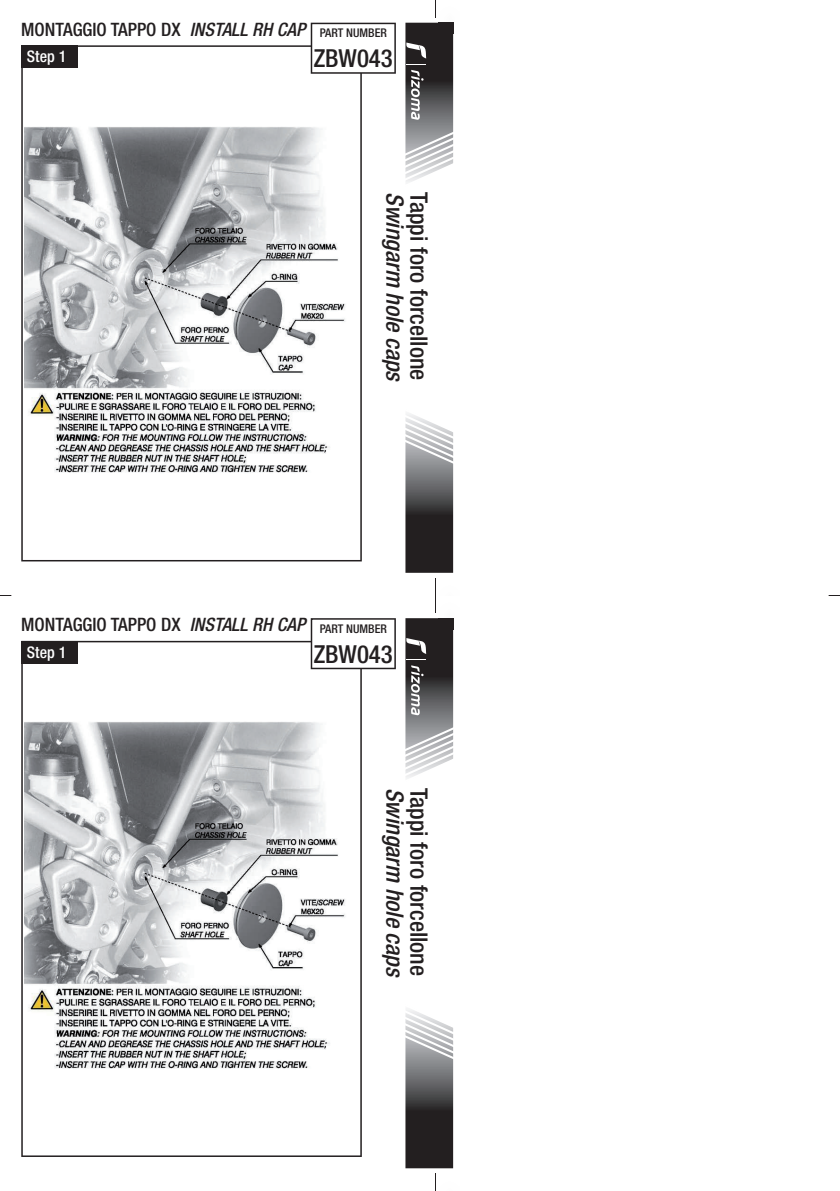
<style>
.page{position:relative;width:840px;height:1191px;background:#fff}
.page>*{position:absolute;margin:0;border:0;box-sizing:border-box;transform-origin:0 0}
.IMG_TOP{font:500 condensed 24.8px "Helvetica Neue LT Std";color:#231f20}
.IMG_BOTTOM{font:500 condensed 24.8px "Helvetica Neue LT Std";color:#231f20}
.IMG_TOP-2{font:500 condensed 24px "Helvetica Neue LT Std";color:#231f20}
.IMG_BOTTOM-2{font:500 condensed 24px "Helvetica Neue LT Std";color:#231f20}
.IMG_TOP-3{font:italic 500 condensed 24px "Helvetica Neue LT Std";color:#231f20}
.IMG_BOTTOM-3{font:italic 500 condensed 24px "Helvetica Neue LT Std";color:#231f20}
.IMG_TOP-4{font:500 condensed 18.4px "Helvetica Neue LT Std";color:#231f20}
.IMG_BOTTOM-4{font:500 condensed 18.4px "Helvetica Neue LT Std";color:#231f20}
.IMG_TOP-5{font:500 condensed 16px "Helvetica Neue LT Std";color:#fff}
.IMG_BOTTOM-5{font:500 condensed 16px "Helvetica Neue LT Std";color:#fff}
.IMG_TOP-6{font:500 condensed 12px "Helvetica Neue LT Std";color:#231f20}
.IMG_BOTTOM-6{font:500 condensed 12px "Helvetica Neue LT Std";color:#231f20}
.s1{font-style:italic}
</style>
<div class="page">
<svg style="left:405px;top:23px;width:49px;height:160px"></svg>
<img style="left:438px;top:22px;width:16px;height:12px">
<img style="left:438px;top:23px;width:15px;height:11px">
<svg style="left:435px;top:0;width:1px;height:17px"></svg>
<svg style="left:21px;top:45px;width:340px;height:516px"></svg>
<svg style="left:310px;top:23px;width:85px;height:51px"></svg>
<div style="left:21px;top:45px;width:57px;height:23px;background:#231f20"></div>
<svg style="left:405px;top:1009px;width:49px;height:159px;background:#727172"></svg>
<svg style="left:405px;top:618px;width:49px;height:161px"></svg>
<img style="left:438px;top:618px;width:15px;height:11px">
<svg style="left:405px;top:413px;width:49px;height:199px"></svg>
<svg style="left:435px;top:1174px;width:1px;height:17px"></svg>
<svg style="left:21px;top:641px;width:340px;height:516px"></svg>
<svg style="left:310px;top:618px;width:85px;height:51px"></svg>
<div style="left:21px;top:641px;width:57px;height:22px;background:#231f20"></div>
<p class="IMG_TOP-4" style="left:21px;top:18px;width:285px">MONTAGGIO TAPPO DX <span class="s1">INSTALL RH CAP</span></p>
<p class="IMG_TOP-6" style="left:319px;top:26px;width:69px">PART NUMBER</p>
<p class="IMG_TOP-5" style="left:27px;top:47px;width:41px">Step 1</p>
<p class="IMG_TOP" style="left:313px;top:44px;width:81px">ZBW043</p>
<p class="IMG_TOP-3" style="left:409px;top:192px;width:191px;rotate:90deg">Swingarm hole caps</p>
<p class="IMG_TOP-2" style="left:433px;top:192px;width:190px;rotate:90deg">Tappi foro forcellone</p>
<p class="IMG_BOTTOM-4" style="left:21px;top:614px;width:285px">MONTAGGIO TAPPO DX <span class="s1">INSTALL RH CAP</span></p>
<p class="IMG_BOTTOM-6" style="left:319px;top:621px;width:69px">PART NUMBER</p>
<p class="IMG_BOTTOM-5" style="left:27px;top:642px;width:41px">Step 1</p>
<p class="IMG_BOTTOM" style="left:313px;top:639px;width:81px">ZBW043</p>
<p class="IMG_BOTTOM-3" style="left:409px;top:788px;width:191px;rotate:90deg">Swingarm hole caps</p>
<p class="IMG_BOTTOM-2" style="left:433px;top:787px;width:190px;rotate:90deg">Tappi foro forcellone</p>
</div>
